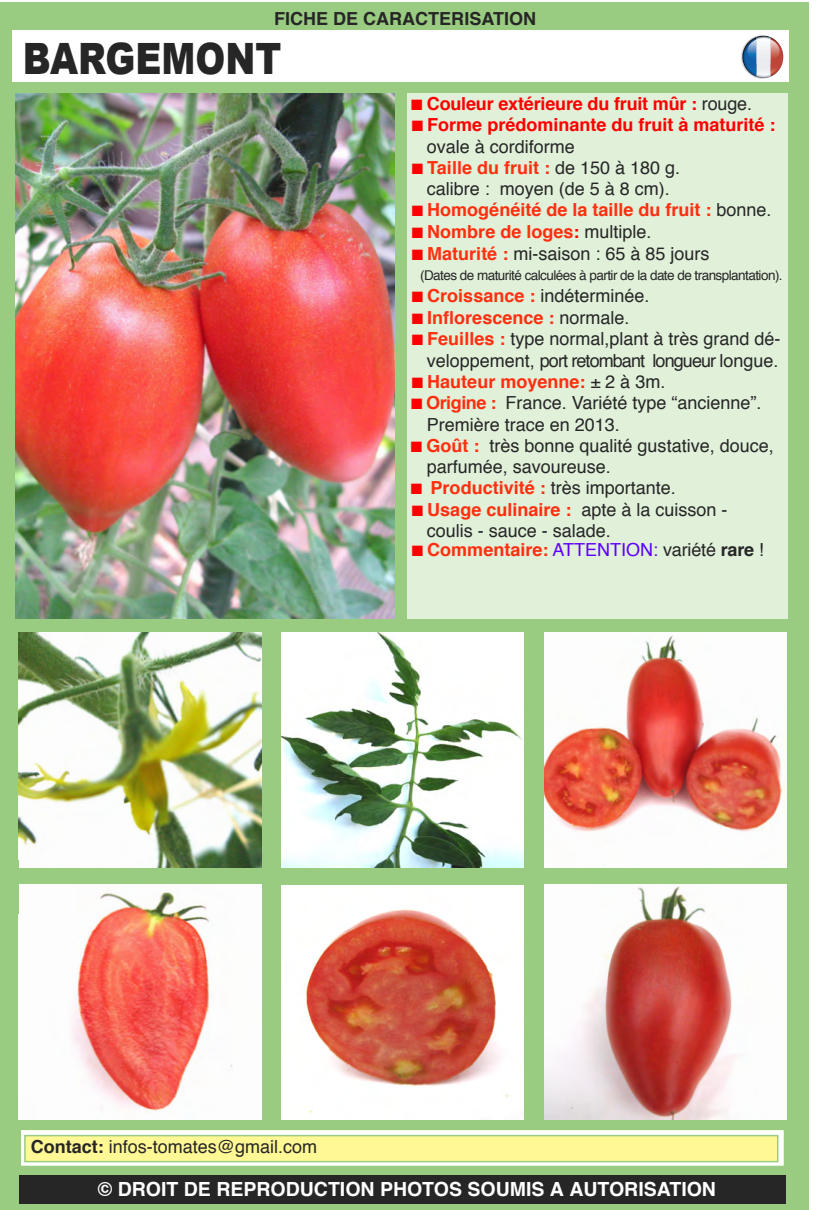
<style>
.page{position:relative;width:818px;height:1210px;background:#fff}
.page>*{position:absolute;margin:0;border:0;box-sizing:border-box;transform-origin:0 0}
.t1{font:900 43.2px "Arial";color:#272627;scale:.83 1}
.t2{font:700 19.5px "Helvetica";color:#fff}
.t3{font:18px/21.6px "Helvetica";color:#272627}
.t4{font:700 18px "Helvetica";color:#ff2f0f}
.t5{font:700 18px/21.6px "Helvetica";color:#f00}
.t6{font:700 18px "Helvetica";color:#272627}
.t7{font:13.5px "Helvetica";letter-spacing:-.04em;color:#272627}
.s1{font-weight:400;color:#272627}
.s2{color:#f00}
.s3{font-weight:700;color:#ff2f0f}
.s4{font-weight:400;color:#5f00ff}
.s5{color:#272627}
.s6{font-weight:700}
</style>
<div class="page">
<div style="left:0;top:3px;width:808px;height:1207px;background:#99cc80"></div>
<div style="left:12px;top:31px;width:776px;height:51px;background:#fff"></div>
<div style="left:19px;top:1175px;width:766px;height:29px;background:#272627"></div>
<img style="left:16px;top:93px;width:378px;height:526px">
<img style="left:19px;top:632px;width:242px;height:235px">
<img style="left:281px;top:632px;width:242px;height:235px">
<img style="left:19px;top:885px;width:242px;height:235px">
<img style="left:281px;top:885px;width:243px;height:235px">
<img style="left:544px;top:632px;width:242px;height:235px">
<img style="left:544px;top:885px;width:242px;height:235px">
<svg style="left:23px;top:1132px;width:759px;height:32px;background:#f4f9f1"></svg>
<div style="left:20px;top:1129px;width:765px;height:38px;border:2px solid #99cc80"></div>
<div style="left:26px;top:1136px;width:751px;height:25px;background:#fff894"></div>
<div style="left:24px;top:1135px;width:754px;height:27px;border:2px solid #99cc80"></div>
<div style="left:407px;top:93px;width:380px;height:526px;background:#e0f0d9"></div>
<svg style="left:740px;top:35px;width:43px;height:44px"></svg>
<svg style="left:742px;top:36px;width:41px;height:42px"></svg>
<p class="t6" style="left:274px;top:11px;width:263px">FICHE DE CARACTERISATION</p>
<h1 class="t1" style="left:23px;top:26px;width:313px">BARGEMONT</h1>
<p class="t5" style="left:411px;top:94px;width:342px">■ Couleur extérieure du fruit mûr : <span class="s1">rouge.</span></p>
<p class="t5" style="left:427px;top:116px;width:350px;text-indent:-15px">■ Forme prédominante du fruit à maturité : <span class="s1">ovale à cordiforme</span></p>
<p class="t3" style="left:412px;top:158px;width:270px;text-align:center"><span class="s2">■</span> <span class="s3">Taille du fruit :</span> de 150 à 180 g. calibre : moyen (de 5 à 8 cm).</p>
<p class="t4" style="left:412px;top:203px;width:361px"><span class="s2">■</span> Homogénéité de la taille du fruit : <span class="s1">bonne.</span></p>
<p class="t4" style="left:412px;top:224px;width:241px"><span class="s2">■</span> Nombre de loges<span class="s2">:</span> <span class="s1">multiple.</span></p>
<p class="t3" style="left:412px;top:244px;width:299px"><span class="s2">■</span> <span class="s3">Maturité :</span> mi-saison : 65 à 85 jours</p>
<p class="t7" style="left:420px;top:270px;width:364px">(Dates de maturité calculées à partir de la date de transplantation).</p>
<p class="t3" style="left:412px;top:286px;width:239px"><span class="s2">■</span> <span class="s3">Croissance :</span> indéterminée.</p>
<p class="t4" style="left:412px;top:310px;width:219px"><span class="s2">■</span> Inflorescence : <span class="s1">normale.</span></p>
<p class="t3" style="left:412px;top:330px;width:370px;text-align:right"><span class="s2">■</span> <span class="s3">Feuilles :</span> type normal,plant à très grand dé&shy;veloppement, port retombant longueur longue.</p>
<p class="t4" style="left:412px;top:374px;width:255px"><span class="s2">■</span> Hauteur moyenne: <span class="s1">± 2 à 3m.</span></p>
<p class="t3" style="left:427px;top:394px;width:336px;text-indent:-15px"><span class="s2">■</span> <span class="s3">Origine :</span> France. Variété type “ancienne”.<br>Première trace en 2013.</p>
<p class="t3" style="left:427px;top:436px;width:348px;text-indent:-16px"><span class="s2">■</span> <span class="s3">Goût :</span> très bonne qualité gustative, douce, parfumée, savoureuse.</p>
<p class="t3" style="left:411px;top:479px;width:266px"><span class="s2">■</span> <span class="s3">Productivité :</span> très importante.</p>
<p class="t3" style="left:427px;top:501px;width:302px;line-height:21px;text-indent:-15px"><span class="s2">■</span> <span class="s3">Usage culinaire :</span> apte à la cuisson - coulis - sauce - salade.</p>
<p class="t4" style="left:412px;top:543px;width:354px"><span class="s2">■</span> Commentaire: <span class="s4">ATTENTION:</span> <span class="s1">variété</span> <span class="s5">rare</span> <span class="s1">!</span></p>
<p class="t3" style="left:31px;top:1137px;width:288px"><span class="s6">Contact:</span> infos-tomates@gmail.com</p>
<p class="t2" style="left:98px;top:1181px;width:619px">© DROIT DE REPRODUCTION PHOTOS SOUMIS A AUTORISATION</p>
</div>
